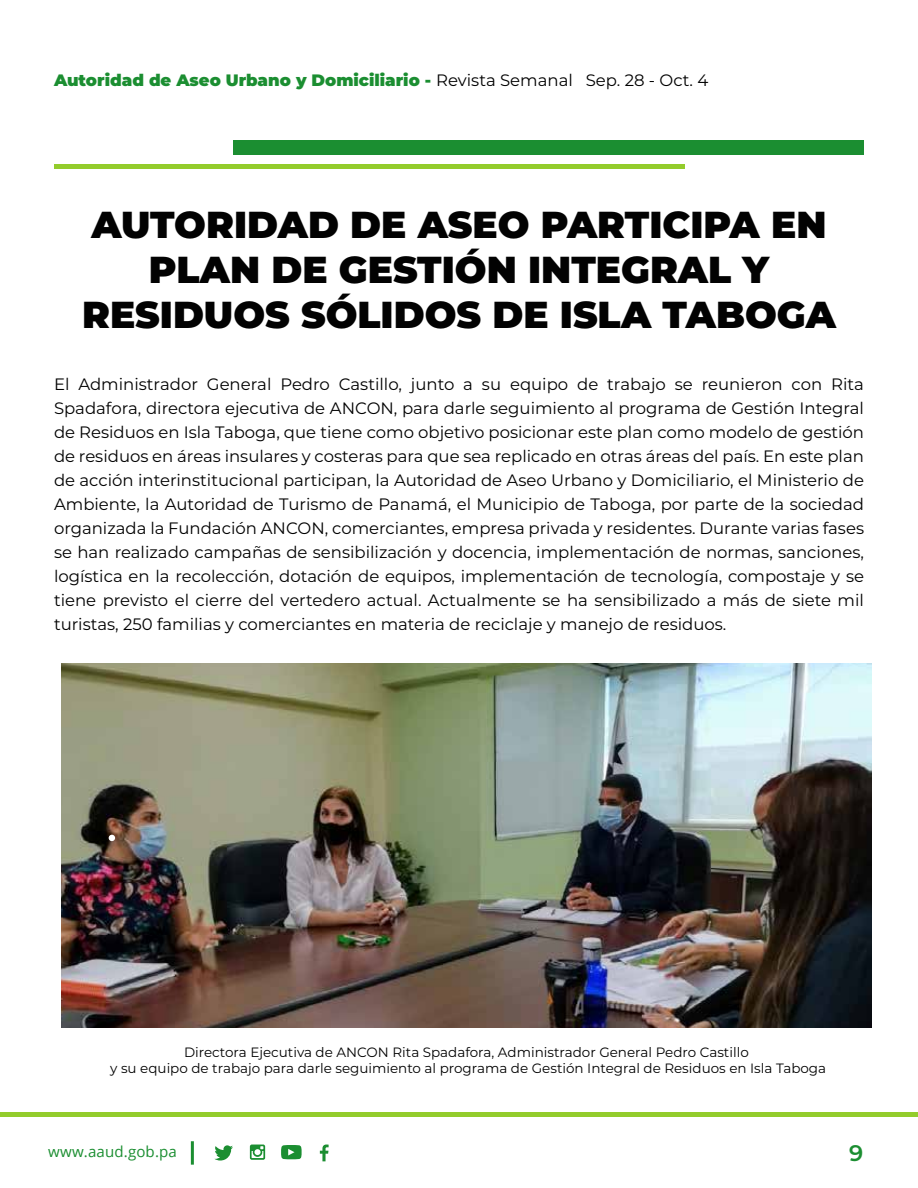
<style>
.page{position:relative;width:918px;height:1188px;background:#fff}
.page>*{position:absolute;margin:0;border:0;box-sizing:border-box;transform-origin:0 0}
.t1{font:900 37.5px/45px "Montserrat";color:#020202;text-align:center}
.t2{font:600 22.5px "Montserrat";color:#1b8e31}
.t3{font:16.5px/24px "Montserrat";color:#000;text-align:justify}
.t4{font:900 16.5px "Montserrat";color:#1b8e31}
.t5{font:15px "Open Sans";letter-spacing:.01em;color:#1b8e31}
.t6{font:13.5px/16.5px "Montserrat";color:#000;text-align:center}
.s1{font-weight:400;color:#000}
</style>
<div class="page">
<div style="left:0;top:1112px;width:918px;height:5px;background:#93cc2c"></div>
<div style="left:54px;top:164px;width:630px;height:5px;background:#93cc2c"></div>
<div style="left:234px;top:141px;width:630px;height:14px;background:#1b8e31"></div>
<hr style="left:191px;top:1141px;width:3px;height:24px;background:#1b8e31">
<svg style="left:214px;top:1145px;width:19px;height:16px"></svg>
<svg style="left:250px;top:1145px;width:15px;height:15px"></svg>
<svg style="left:320px;top:1145px;width:9px;height:16px"></svg>
<svg style="left:281px;top:1145px;width:21px;height:14px"></svg>
<img style="left:61px;top:663px;width:810px;height:365px">
<svg style="left:109px;top:835px;width:6px;height:6px"></svg>
<p class="t4" style="left:54px;top:67px;width:656px">Autoridad de Aseo Urbano y Domiciliario - <span class="s1">Revista Semanal Sep. 28 - Oct. 4</span></p>
<h1 class="t1" style="left:82px;top:200px;width:755px">AUTORIDAD DE ASEO PARTICIPA EN<br>PLAN DE GESTIÓN INTEGRAL Y<br>RESIDUOS SÓLIDOS DE ISLA TABOGA</h1>
<p class="t3" style="left:54px;top:372px;width:812px">El Administrador General Pedro Castillo, junto a su equipo de trabajo se reunieron con Rita Spadafora, directora ejecutiva de ANCON, para darle seguimiento al programa de Gestión Integral de Residuos en Isla Taboga, que tiene como objetivo posicionar este plan como modelo de gestión de residuos en áreas insulares y costeras para que sea replicado en otras áreas del país. En este plan de acción interinstitucional participan, la Autoridad de Aseo Urbano y Domiciliario, el Ministerio de Ambiente, la Autoridad de Turismo de Panamá, el Municipio de Taboga, por parte de la sociedad organizada la Fundación ANCON, comerciantes, empresa privada y residentes. Durante varias fases se han realizado campañas de sensibilización y docencia, implementación de normas, sanciones, logística en la recolección, dotación de equipos, implementación de tecnología, compostaje y se tiene previsto el cierre del vertedero actual. Actualmente se ha sensibilizado a más de siete mil turistas, 250 familias y comerciantes en materia de reciclaje y manejo de residuos.</p>
<p class="t6" style="left:110px;top:1043px;width:717px">Directora Ejecutiva de ANCON Rita Spadafora, Administrador General Pedro Castillo<br>y su equipo de trabajo para darle seguimiento al programa de Gestión Integral de Residuos en Isla Taboga</p>
<p class="t5" style="left:48px;top:1141px;width:130px">www.aaud.gob.pa</p>
<h2 class="t2" style="left:849px;top:1137px;width:16px">9</h2>
</div>
